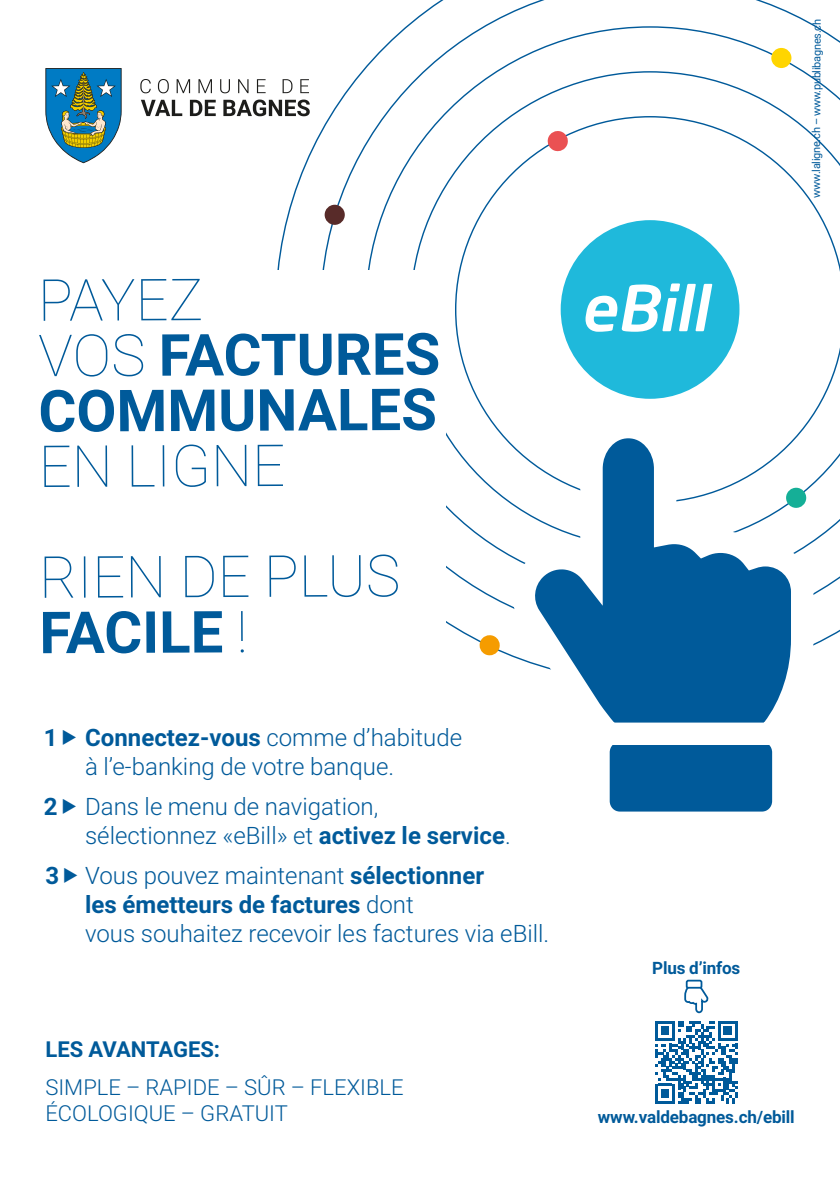
<style>
.page{position:relative;width:840px;height:1191px;background:#fff}
.page>*{position:absolute;margin:0;border:0;box-sizing:border-box;transform-origin:0 0}
.t1{font:100 58px/55.8px "Roboto";letter-spacing:-.005em;color:#005a9a}
.t2{font:700 58px "Roboto";letter-spacing:-.005em;color:#005a9a}
.t3{font:300 24px/28.8px "Roboto";color:#005a9a}
.t4{font:300 22px "Roboto";color:#005a9a}
.t5{font:700 22px "Roboto";letter-spacing:-.005em;color:#005a9a}
.t6{font:700 17px "Roboto";letter-spacing:-.01em;color:#005a9a}
.t7{font:11px "Roboto";letter-spacing:-.03em;color:#005a9a}
.s1{font-weight:100}
.s2{font-weight:700}
</style>
<div class="page">
<svg style="left:45px;top:68px;width:76px;height:95px"></svg>
<svg style="left:141px;top:100px;width:41px;height:16px"></svg>
<svg style="left:190px;top:100px;width:26px;height:16px"></svg>
<svg style="left:223px;top:100px;width:52px;height:16px"></svg>
<svg style="left:140px;top:79px;width:11px;height:14px"></svg>
<svg style="left:158px;top:79px;width:11px;height:14px"></svg>
<svg style="left:176px;top:79px;width:14px;height:14px"></svg>
<svg style="left:198px;top:79px;width:14px;height:14px"></svg>
<svg style="left:220px;top:79px;width:10px;height:14px"></svg>
<svg style="left:238px;top:79px;width:10px;height:14px"></svg>
<svg style="left:257px;top:79px;width:8px;height:14px"></svg>
<svg style="left:275px;top:0;width:564px;height:641px"></svg>
<svg style="left:546px;top:130px;width:22px;height:22px"></svg>
<div style="left:324px;top:205px;width:20px;height:20px;background:#582b29;border-radius:50%"></div>
<svg style="left:655px;top:1021px;width:82px;height:82px"></svg>
<div style="left:685px;top:979px;width:17px;height:10px;border:2px solid #005a9a;border-radius:2px"></div>
<svg style="left:684px;top:985px;width:25px;height:29px"></svg>
<div style="left:598px;top:730px;width:184px;height:92px;background:#005a9a;border-radius:21px"></div>
<div style="left:587px;top:719px;width:207px;height:115px;border:22px solid #fff;border-radius:21px"></div>
<svg style="left:490px;top:405px;width:334px;height:360px"></svg>
<svg style="left:478px;top:634px;width:22px;height:22px"></svg>
<div style="left:785px;top:487px;width:21px;height:21px;background:#15af97;border-radius:50%"></div>
<div style="left:770px;top:48px;width:21px;height:20px;background:#ffd500;border-radius:50%"></div>
<div style="left:0;top:270px;width:445px;height:385px;background:#fff"></div>
<div style="left:560px;top:220px;width:179px;height:179px;background:#1fb9db;border-radius:50%"></div>
<svg style="left:585px;top:283px;width:127px;height:49px"></svg>
<p class="t1" style="left:38px;top:270px;width:167px">PAYEZ</p>
<p class="t2" style="left:38px;top:314px;width:403px"><span class="s1">VOS</span> FACTURES</p>
<p class="t2" style="left:38px;top:369px;width:400px">COMMUNALES</p>
<p class="t1" style="left:39px;top:436px;width:248px">EN LIGNE</p>
<p class="t1" style="left:39px;top:546px;width:362px">RIEN DE PLUS<br><span class="s2">FACILE</span> !</p>
<p class="t3" style="left:85px;top:722px;width:378px;text-indent:-41px"><span class="s2">1 Connectez-vous</span> comme d’habitude à l’e-banking de votre banque.</p>
<p class="t3" style="left:85px;top:791px;width:427px;text-indent:-41px"><span class="s2">2</span> Dans le menu de navigation, sélectionnez «eBill» et <span class="s2">activez le service</span>.</p>
<p class="t3" style="left:85px;top:860px;width:465px;text-indent:-40px"><span class="s2">3</span> Vous pouvez maintenant <span class="s2">sélectionner<br>les émetteurs de factures</span> dont<br>vous souhaitez recevoir les factures via eBill.</p>
<p class="t5" style="left:45px;top:1034px;width:176px">LES AVANTAGES:</p>
<p class="t4" style="left:45px;top:1071px;width:359px">SIMPLE – RAPIDE – SÛR – FLEXIBLE</p>
<p class="t4" style="left:45px;top:1098px;width:244px">ÉCOLOGIQUE – GRATUIT</p>
<p class="t7" style="left:808px;top:198px;width:180px;rotate:-90deg">www.laligne.ch – www.publibagnes.ch</p>
<p class="t6" style="left:652px;top:956px;width:90px">Plus d’infos</p>
<p class="t6" style="left:597px;top:1105px;width:198px">www.valdebagnes.ch/ebill</p>
</div>
